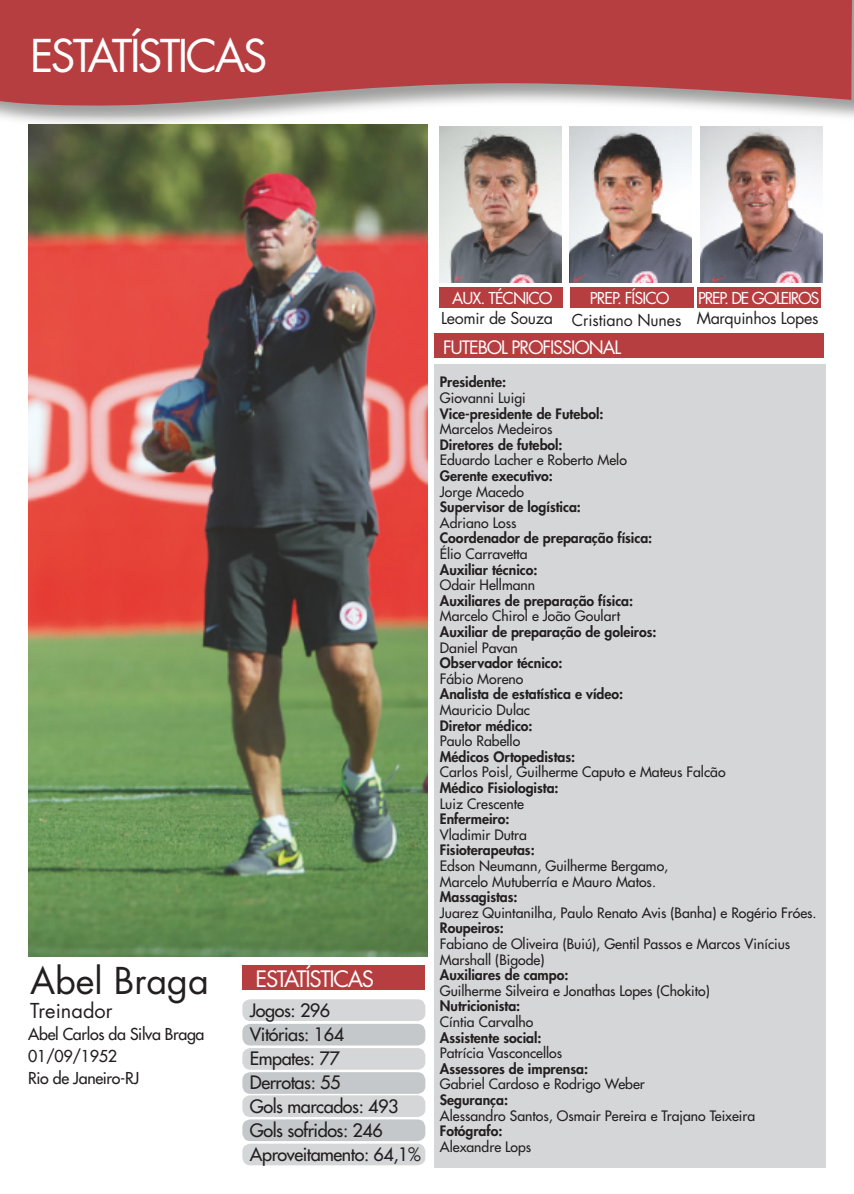
<style>
.page{position:relative;width:854px;height:1194px;background:#fff}
.page>*{position:absolute;margin:0;border:0;box-sizing:border-box;transform-origin:0 0}
.t1{font:44px "Futura Std";letter-spacing:-.06em;color:#fff}
.t2{font:36px "Futura Std";color:#231f20}
.t3{font:22px "Futura Std";letter-spacing:-.06em;color:#fff}
.t4{font:20px "Futura Std";color:#231f20}
.t5{font:500 18px/24px "Futura Std";letter-spacing:-.025em;color:#231f20}
.t6{font:18px "Futura Std";letter-spacing:-.06em;color:#fff}
.t7{font:500 16px/22px "Futura Std";letter-spacing:-.02em;color:#231f20}
.t8{font:16px "Futura Std";letter-spacing:-.02em;color:#231f20}
.t9{font:16px "Futura Std";letter-spacing:-.06em;color:#fff}
.t10{font:16px "Futura Std";letter-spacing:-.08em;color:#fff}
.t11{font:500 14px/15.6px "Futura Std";color:#231f20}
.t12{font:800 14px "Futura Std";color:#231f20}
</style>
<div class="page">
<img style="left:0;top:0;width:854px;height:129px">
<svg style="left:0;top:0;width:853px;height:107px;background:#b84e50"></svg>
<div style="left:434px;top:333px;width:390px;height:25px;background:#b73e40"></div>
<div style="left:434px;top:364px;width:391px;height:804px;background:#d5d6d7"></div>
<img style="left:28px;top:124px;width:399px;height:832px">
<div style="left:242px;top:965px;width:183px;height:25px;background:#b73e40"></div>
<div style="left:242px;top:999px;width:183px;height:22px;background:#d5d6d7;border-radius:8px"></div>
<div style="left:242px;top:1024px;width:183px;height:21px;background:#c5c8ca;border-radius:8px"></div>
<div style="left:242px;top:1048px;width:183px;height:22px;background:#d5d6d7;border-radius:8px"></div>
<div style="left:242px;top:1095px;width:183px;height:22px;background:#d5d6d7;border-radius:8px"></div>
<div style="left:242px;top:1144px;width:183px;height:21px;background:#d5d6d7;border-radius:8px"></div>
<div style="left:242px;top:1072px;width:183px;height:22px;background:#c5c8ca;border-radius:8px"></div>
<div style="left:242px;top:1119px;width:183px;height:22px;background:#c5c8ca;border-radius:8px"></div>
<div style="left:439px;top:287px;width:124px;height:21px;background:#b73e40"></div>
<div style="left:570px;top:287px;width:123px;height:21px;background:#b73e40"></div>
<div style="left:697px;top:287px;width:124px;height:21px;background:#b73e40"></div>
<img style="left:439px;top:126px;width:122px;height:156px">
<img style="left:569px;top:126px;width:123px;height:156px">
<img style="left:700px;top:126px;width:123px;height:156px">
<h1 class="t1" style="left:30px;top:36px;width:239px">ESTATÍSTICAS</h1>
<h2 class="t2" style="left:30px;top:963px;width:180px">Abel Braga</h2>
<h3 class="t4" style="left:30px;top:1001px;width:84px">Treinador</h3>
<p class="t5" style="left:250px;top:999px;width:172px">Jogos: 296<br>Vitórias: 164<br>Empates: 77<br>Derrotas: 55<br>Gols marcados: 493<br>Gols sofridos: 246<br>Aproveitamento: 64,1%</p>
<h3 class="t3" style="left:255px;top:968px;width:120px">ESTATÍSTICAS</h3>
<p class="t7" style="left:28px;top:1024px;width:178px">Abel Carlos da Silva Braga<br>01/09/1952<br>Rio de Janeiro-RJ</p>
<p class="t9" style="left:452px;top:290px;width:102px">AUX. TÉCNICO</p>
<p class="t9" style="left:590px;top:290px;width:81px">PREP. FÍSICO</p>
<p class="t10" style="left:698px;top:290px;width:123px">PREP. DE GOLEIROS</p>
<p class="t8" style="left:441px;top:311px;width:379px">Leomir de Souza Cristiano Nunes Marquinhos Lopes</p>
<p class="t6" style="left:443px;top:339px;width:180px">FUTEBOL PROFISSIONAL</p>
<p class="t12" style="left:440px;top:376px;width:68px">Presidente:</p>
<p class="t11" style="left:440px;top:391px;width:87px">Giovanni Luigi</p>
<p class="t12" style="left:440px;top:407px;width:165px">Vice-presidente de Futebol:</p>
<p class="t11" style="left:440px;top:422px;width:114px">Marcelos Medeiros</p>
<p class="t12" style="left:440px;top:438px;width:124px">Diretores de futebol:</p>
<p class="t11" style="left:440px;top:453px;width:189px">Eduardo Lacher e Roberto Melo</p>
<p class="t12" style="left:440px;top:469px;width:114px">Gerente executivo:</p>
<p class="t11" style="left:440px;top:485px;width:86px">Jorge Macedo</p>
<p class="t12" style="left:440px;top:500px;width:143px">Supervisor de logística:</p>
<p class="t11" style="left:440px;top:516px;width:78px">Adriano Loss</p>
<p class="t12" style="left:440px;top:532px;width:214px">Coordenador de preparação física:</p>
<p class="t11" style="left:440px;top:547px;width:89px">Élio Carravetta</p>
<p class="t12" style="left:440px;top:563px;width:99px">Auxiliar técnico:</p>
<p class="t11" style="left:440px;top:578px;width:97px">Odair Hellmann</p>
<p class="t12" style="left:440px;top:594px;width:195px">Auxiliares de preparação física:</p>
<p class="t11" style="left:440px;top:609px;width:182px">Marcelo Chirol e João Goulart</p>
<p class="t12" style="left:440px;top:625px;width:218px">Auxiliar de preparação de goleiros:</p>
<p class="t11" style="left:440px;top:641px;width:80px">Daniel Pavan</p>
<p class="t12" style="left:440px;top:656px;width:124px">Observador técnico:</p>
<p class="t11" style="left:440px;top:672px;width:85px">Fábio Moreno</p>
<p class="t12" style="left:440px;top:688px;width:185px">Analista de estatística e vídeo:</p>
<p class="t11" style="left:440px;top:703px;width:92px">Mauricio Dulac</p>
<p class="t12" style="left:440px;top:719px;width:94px">Diretor médico:</p>
<p class="t11" style="left:440px;top:734px;width:82px">Paulo Rabello</p>
<p class="t12" style="left:440px;top:750px;width:137px">Médicos Ortopedistas:</p>
<p class="t11" style="left:440px;top:765px;width:287px">Carlos Poisl, Guilherme Caputo e Mateus Falcão</p>
<p class="t12" style="left:440px;top:781px;width:120px">Médico Fisiologista:</p>
<p class="t11" style="left:440px;top:797px;width:85px">Luiz Crescente</p>
<p class="t12" style="left:440px;top:812px;width:71px">Enfermeiro:</p>
<p class="t11" style="left:440px;top:828px;width:88px">Vladimir Dutra</p>
<p class="t12" style="left:440px;top:844px;width:96px">Fisioterapeutas:</p>
<p class="t11" style="left:440px;top:859px;width:230px">Edson Neumann, Guilherme Bergamo,<br>Marcelo Mutuberría e Mauro Matos.</p>
<p class="t12" style="left:440px;top:890px;width:79px">Massagistas:</p>
<p class="t11" style="left:440px;top:906px;width:378px">Juarez Quintanilha, Paulo Renato Avis (Banha) e Rogério Fróes.</p>
<p class="t12" style="left:440px;top:922px;width:66px">Roupeiros:</p>
<p class="t11" style="left:440px;top:937px;width:352px">Fabiano de Oliveira (Buiú), Gentil Passos e Marcos Vinícius<br>Marshall (Bigode)</p>
<p class="t12" style="left:440px;top:968px;width:130px">Auxiliares de campo:</p>
<p class="t11" style="left:440px;top:984px;width:271px">Guilherme Silveira e Jonathas Lopes (Chokito)</p>
<p class="t12" style="left:440px;top:1000px;width:82px">Nutricionista:</p>
<p class="t11" style="left:440px;top:1015px;width:95px">Cíntia Carvalho</p>
<p class="t12" style="left:440px;top:1031px;width:103px">Assistente social:</p>
<p class="t11" style="left:440px;top:1046px;width:124px">Patrícia Vasconcellos</p>
<p class="t12" style="left:440px;top:1062px;width:150px">Assessores de imprensa:</p>
<p class="t11" style="left:440px;top:1077px;width:206px">Gabriel Cardoso e Rodrigo Weber</p>
<p class="t12" style="left:440px;top:1093px;width:70px">Segurança:</p>
<p class="t11" style="left:440px;top:1109px;width:317px">Alessandro Santos, Osmair Pereira e Trajano Teixeira</p>
<p class="t12" style="left:440px;top:1124px;width:64px">Fotógrafo:</p>
<p class="t11" style="left:440px;top:1140px;width:93px">Alexandre Lops</p>
</div>
